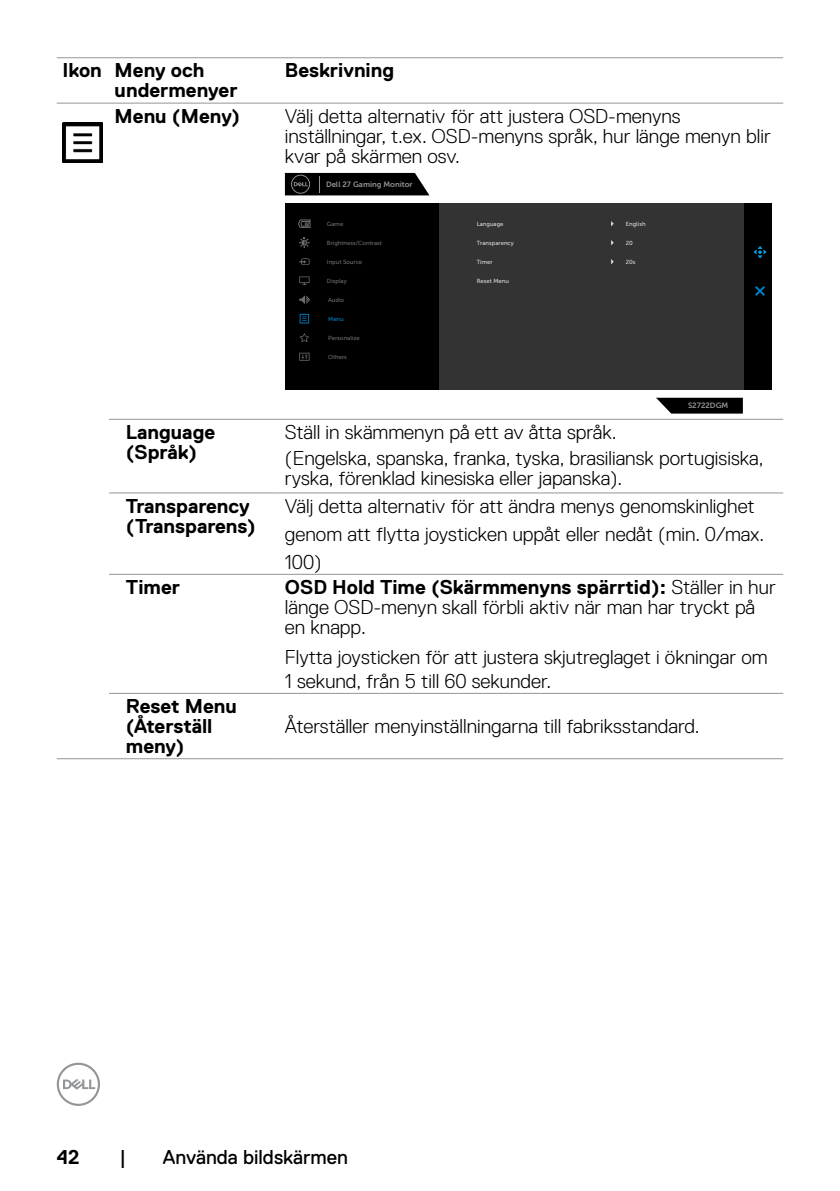
<style>
.page{position:relative;width:840px;height:1191px;background:#fff}
.page>*{position:absolute;margin:0;border:0;box-sizing:border-box;transform-origin:0 0}
.t1{font:300 20px/20px "Dell Replica";color:#000}
.t2{font:700 20px/20px "Dell Replica";color:#000}
.t3{font:20px "Dell Replica";color:#000}
.t4{font:7.8px "Museo Sans For Dell 700";color:#939393}
.t5{font:6px "Museo Sans For Dell 500";color:#6d6e71}
.t6{font:6px "Museo Sans For Dell 500";color:#d9d9d9}
.t7{font:6px "Museo Sans For Dell 500";color:#007fc8}
.s1{font-weight:700}
</style>
<div class="page">
<svg style="left:57px;top:1062px;width:43px;height:44px"></svg>
<hr style="left:57px;top:103px;width:52px;height:1px;background:#939598">
<hr style="left:109px;top:103px;width:170px;height:1px;background:#939598">
<hr style="left:279px;top:103px;width:503px;height:1px;background:#939598">
<hr style="left:57px;top:57px;width:52px;height:1px;background:#939598">
<hr style="left:109px;top:57px;width:170px;height:1px;background:#939598">
<hr style="left:279px;top:57px;width:503px;height:1px;background:#939598">
<hr style="left:109px;top:419px;width:170px;height:1px;background:#939598">
<hr style="left:279px;top:419px;width:503px;height:1px;background:#939598">
<hr style="left:109px;top:492px;width:170px;height:1px;background:#939598">
<hr style="left:279px;top:492px;width:503px;height:1px;background:#939598">
<hr style="left:109px;top:574px;width:170px;height:1px;background:#939598">
<hr style="left:279px;top:574px;width:503px;height:1px;background:#939598">
<hr style="left:109px;top:693px;width:170px;height:1px;background:#939598">
<hr style="left:279px;top:693px;width:503px;height:1px;background:#939598">
<hr style="left:57px;top:758px;width:52px;height:1px;background:#939598">
<hr style="left:109px;top:758px;width:170px;height:1px;background:#939598">
<hr style="left:279px;top:758px;width:503px;height:1px;background:#939598">
<img style="left:62px;top:122px;width:40px;height:40px">
<div style="left:285px;top:203px;width:153px;height:187px;background:#000"></div>
<div style="left:438px;top:203px;width:305px;height:187px;background:#333"></div>
<div style="left:743px;top:203px;width:28px;height:187px;background:#000"></div>
<svg style="left:656px;top:398px;width:86px;height:15px"></svg>
<svg style="left:298px;top:219px;width:13px;height:9px"></svg>
<svg style="left:285px;top:173px;width:144px;height:22px;background:#111"></svg>
<svg style="left:299px;top:314px;width:10px;height:9px"></svg>
<svg style="left:300px;top:333px;width:9px;height:9px"></svg>
<svg style="left:299px;top:353px;width:10px;height:8px"></svg>
<svg style="left:299px;top:237px;width:10px;height:11px"></svg>
<svg style="left:299px;top:276px;width:10px;height:9px"></svg>
<svg style="left:299px;top:258px;width:10px;height:7px"></svg>
<svg style="left:299px;top:295px;width:11px;height:9px"></svg>
<svg style="left:753px;top:246px;width:13px;height:12px"></svg>
<svg style="left:755px;top:286px;width:9px;height:10px"></svg>
<p class="t2" style="left:115px;top:61px;width:124px;text-indent:-52px">Ikon Meny och undermenyer</p>
<p class="t2" style="left:285px;top:61px;width:111px">Beskrivning</p>
<p class="t2" style="left:115px;top:106px;width:127px">Menu (Meny)</p>
<p class="t1" style="left:285px;top:106px;width:487px">Välj detta alternativ för att justera OSD-menyns inställningar, t.ex. OSD-menyns språk, hur länge menyn blir kvar på skärmen osv.</p>
<p class="t4" style="left:326px;top:180px;width:88px">Dell 27 Gaming Monitor</p>
<p class="t5" style="left:327px;top:220px;width:18px">Game</p>
<p class="t6" style="left:476px;top:220px;width:28px">Language</p>
<p class="t5" style="left:327px;top:239px;width:57px">Brightness/Contrast</p>
<p class="t6" style="left:476px;top:239px;width:39px">Transparency</p>
<p class="t5" style="left:327px;top:258px;width:37px">Input Source</p>
<p class="t5" style="left:328px;top:296px;width:17px">Audio</p>
<p class="t5" style="left:327px;top:277px;width:21px">Display</p>
<p class="t6" style="left:476px;top:258px;width:17px">Timer</p>
<p class="t6" style="left:476px;top:277px;width:34px">Reset Menu</p>
<p class="t6" style="left:625px;top:220px;width:21px">English</p>
<p class="t6" style="left:625px;top:258px;width:11px">20s</p>
<p class="t6" style="left:625px;top:239px;width:9px">20</p>
<p class="t7" style="left:328px;top:315px;width:17px">Menu</p>
<p class="t5" style="left:328px;top:334px;width:33px">Personalize</p>
<p class="t5" style="left:328px;top:353px;width:20px">Others</p>
<p class="t4" style="left:687px;top:401px;width:42px">S2722DGM</p>
<p class="t2" style="left:126px;top:422px;width:91px">Language (Språk)</p>
<p class="t1" style="left:285px;top:419px;width:480px;line-height:25.6px">Ställ in skämmenyn på ett av åtta språk.<br>(Engelska, spanska, franka, tyska, brasiliansk portugisiska,</p>
<p class="t1" style="left:285px;top:468px;width:338px">ryska, förenklad kinesiska eller japanska).</p>
<p class="t2" style="left:126px;top:496px;width:131px">Transparency (Transparens)</p>
<p class="t1" style="left:285px;top:492px;width:480px;line-height:28px">Välj detta alternativ för att ändra menys genomskinlighet genom att flytta joysticken uppåt eller nedåt (min. 0/max.<br>100)</p>
<p class="t2" style="left:126px;top:577px;width:56px">Timer</p>
<p class="t1" style="left:285px;top:577px;width:492px"><span class="s1">OSD Hold Time (Skärmmenyns spärrtid):</span> Ställer in hur länge OSD-menyn skall förbli aktiv när man har tryckt på en knapp.</p>
<p class="t1" style="left:285px;top:645px;width:484px;line-height:24px">Flytta joysticken för att justera skjutreglaget i ökningar om<br>1 sekund, från 5 till 60 sekunder.</p>
<p class="t2" style="left:126px;top:696px;width:112px">Reset Menu (Återställ meny)</p>
<p class="t1" style="left:285px;top:716px;width:416px">Återställer menyinställningarna till fabriksstandard.</p>
<p class="t2" style="left:57px;top:1147px;width:24px">42</p>
<p class="t3" style="left:119px;top:1146px;width:8px">|</p>
<p class="t3" style="left:163px;top:1146px;width:187px">Använda bildskärmen</p>
</div>
